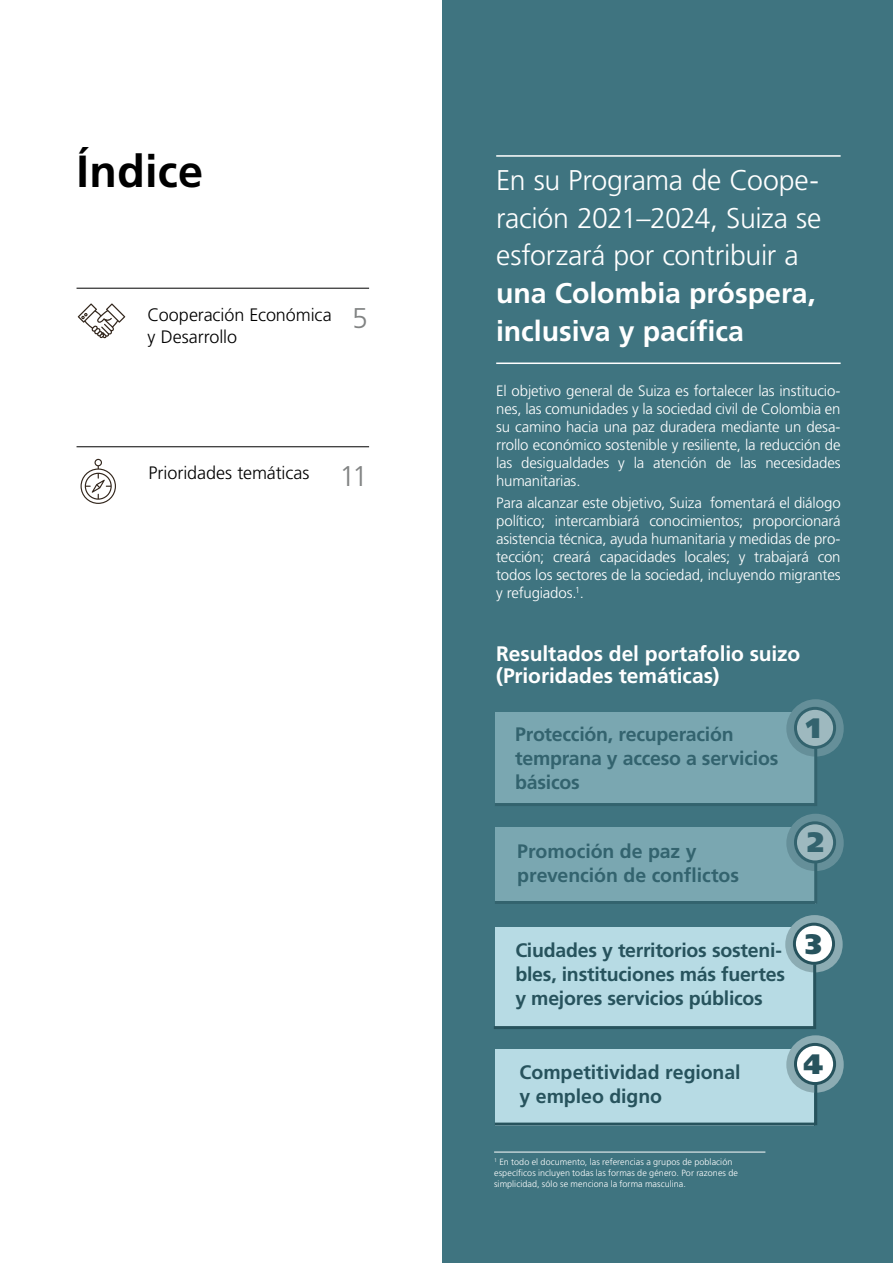
<style>
.page{position:relative;width:893px;height:1263px;background:#fff}
.page>*{position:absolute;margin:0;border:0;box-sizing:border-box;transform-origin:0 0}
.t1{font:700 45px "Frutiger LT Std";letter-spacing:.005em;color:#000}
.t2{font:300 28.5px/37.5px "Frutiger LT Std";letter-spacing:-.01em;color:#fff;text-align:justify}
.t3{font:700 28.5px/37.5px "Frutiger LT Std";color:#fff}
.t4{font:300 28.5px "Frutiger LT Std";color:#818383}
.t5{font:900 28.05px "Frutiger LT Std";color:#27535d}
.t6{font:700 21px/22.2px "Frutiger LT Std";letter-spacing:-.005em;color:#fff}
.t7{font:700 19.5px/24px "Frutiger LT Std";letter-spacing:-.01em;color:#27535d}
.t8{font:300 18px/22.5px "Frutiger LT Std";letter-spacing:-.005em;color:#000}
.t9{font:300 15px/18px "Frutiger LT Std";letter-spacing:-.01em;color:#fff;text-align:justify}
.t10{font:300 9px/10.8px "Frutiger LT Std";letter-spacing:.005em;color:#fff}
</style>
<div class="page">
<div style="left:442px;top:0;width:451px;height:1263px;background:#3f7480"></div>
<hr style="left:77px;top:288px;width:292px;height:1px;background:#000">
<hr style="left:77px;top:446px;width:292px;height:1px;background:#000">
<svg style="left:78px;top:303px;width:47px;height:35px"></svg>
<svg style="left:81px;top:459px;width:35px;height:45px"></svg>
<hr style="left:496px;top:155px;width:345px;height:2px;background:#fff">
<hr style="left:496px;top:362px;width:345px;height:2px;background:#fff">
<div style="left:495px;top:713px;width:320px;height:90px;background:#7aa7b1"></div>
<svg style="left:786px;top:699px;width:58px;height:57px"></svg>
<svg style="left:795px;top:708px;width:40px;height:39px"></svg>
<div style="left:794px;top:707px;width:42px;height:42px;border:3px solid #27535d;border-radius:50%"></div>
<hr style="left:814px;top:748px;width:3px;height:58px;background:#27535d">
<hr style="left:495px;top:803px;width:320px;height:3px;background:#27535d">
<div style="left:495px;top:1049px;width:319px;height:76px;background:#b7dbe4"></div>
<div style="left:786px;top:1035px;width:58px;height:58px;background:#8cacb3;border-radius:50%"></div>
<div style="left:795px;top:1044px;width:40px;height:39px;background:#fff;border-radius:50%"></div>
<div style="left:794px;top:1043px;width:42px;height:42px;border:3px solid #27535d;border-radius:50%"></div>
<hr style="left:814px;top:1084px;width:3px;height:41px;background:#27535d">
<hr style="left:495px;top:1122px;width:320px;height:3px;background:#27535d">
<div style="left:495px;top:827px;width:320px;height:77px;background:#7aa7b1"></div>
<svg style="left:786px;top:814px;width:58px;height:57px"></svg>
<svg style="left:795px;top:823px;width:40px;height:39px"></svg>
<div style="left:794px;top:821px;width:42px;height:42px;border:3px solid #27535d;border-radius:50%"></div>
<hr style="left:814px;top:863px;width:3px;height:40px;background:#27535d">
<hr style="left:495px;top:901px;width:320px;height:3px;background:#27535d">
<div style="left:495px;top:927px;width:319px;height:100px;background:#b7dbe4"></div>
<div style="left:785px;top:915px;width:58px;height:57px;background:#8cacb3;border-radius:50%"></div>
<div style="left:794px;top:924px;width:39px;height:39px;background:#fff;border-radius:50%"></div>
<div style="left:793px;top:923px;width:42px;height:42px;border:3px solid #27535d;border-radius:50%"></div>
<hr style="left:813px;top:964px;width:3px;height:65px;background:#27535d">
<hr style="left:494px;top:1026px;width:320px;height:3px;background:#27535d">
<hr style="left:494px;top:1152px;width:271px;height:1px;background:#fff">
<h1 class="t1" style="left:77px;top:145px;width:128px">Índice</h1>
<p class="t8" style="left:148px;top:303px;width:186px">Cooperación Económica y Desarrollo</p>
<h2 class="t4" style="left:352px;top:302px;width:17px">5</h2>
<p class="t8" style="left:149px;top:462px;width:162px">Prioridades temáticas</p>
<h2 class="t4" style="left:340px;top:460px;width:30px">11</h2>
<h2 class="t2" style="left:496px;top:162px;width:327px">En su Programa de Coope&shy;ración 2021–2024, Suiza se esforzará por contribuir a</h2>
<h2 class="t3" style="left:496px;top:274px;width:321px">una Colombia próspera, inclusiva y pacífica</h2>
<p class="t9" style="left:496px;top:382px;width:346px">El objetivo general de Suiza es fortalecer las institucio&shy;nes, las comunidades y la sociedad civil de Colombia en su camino hacia una paz duradera mediante un desa&shy;rrollo económico sostenible y resiliente, la reducción de las desigualdades y la atención de las necesidades humanitarias.</p>
<p class="t9" style="left:496px;top:494px;width:346px">Para alcanzar este objetivo, Suiza fomentará el diálogo político; intercambiará conocimientos; proporcionará asistencia técnica, ayuda humanitaria y medidas de pro&shy;tección; creará capacidades locales; y trabajará con todos los sectores de la sociedad, incluyendo migrantes y refugiados.<sup>1</sup>.</p>
<h3 class="t6" style="left:496px;top:642px;width:306px">Resultados del portafolio suizo (Prioridades temáticas)</h3>
<h3 class="t7" style="left:515px;top:722px;width:265px">Protección, recuperación temprana y acceso a servicios básicos</h3>
<h3 class="t5" style="left:806px;top:711px;width:16px">1</h3>
<h3 class="t7" style="left:517px;top:839px;width:223px">Promoción de paz y prevención de conflictos</h3>
<h3 class="t5" style="left:807px;top:825px;width:18px">2</h3>
<h3 class="t7" style="left:515px;top:939px;width:271px">Ciudades y territorios sosteni&shy;bles, instituciones más fuertes y mejores servicios públicos</h3>
<h3 class="t5" style="left:805px;top:926px;width:18px">3</h3>
<h3 class="t7" style="left:520px;top:1061px;width:222px">Competitividad regional y empleo digno</h3>
<p class="t10" style="left:494px;top:1157px;width:245px"><sup>1</sup> En todo el documento, las referencias a grupos de población específicos incluyen todas las formas de género. Por razones de simplicidad, sólo se menciona la forma masculina.</p>
<h3 class="t5" style="left:803px;top:1047px;width:21px">4</h3>
</div>
